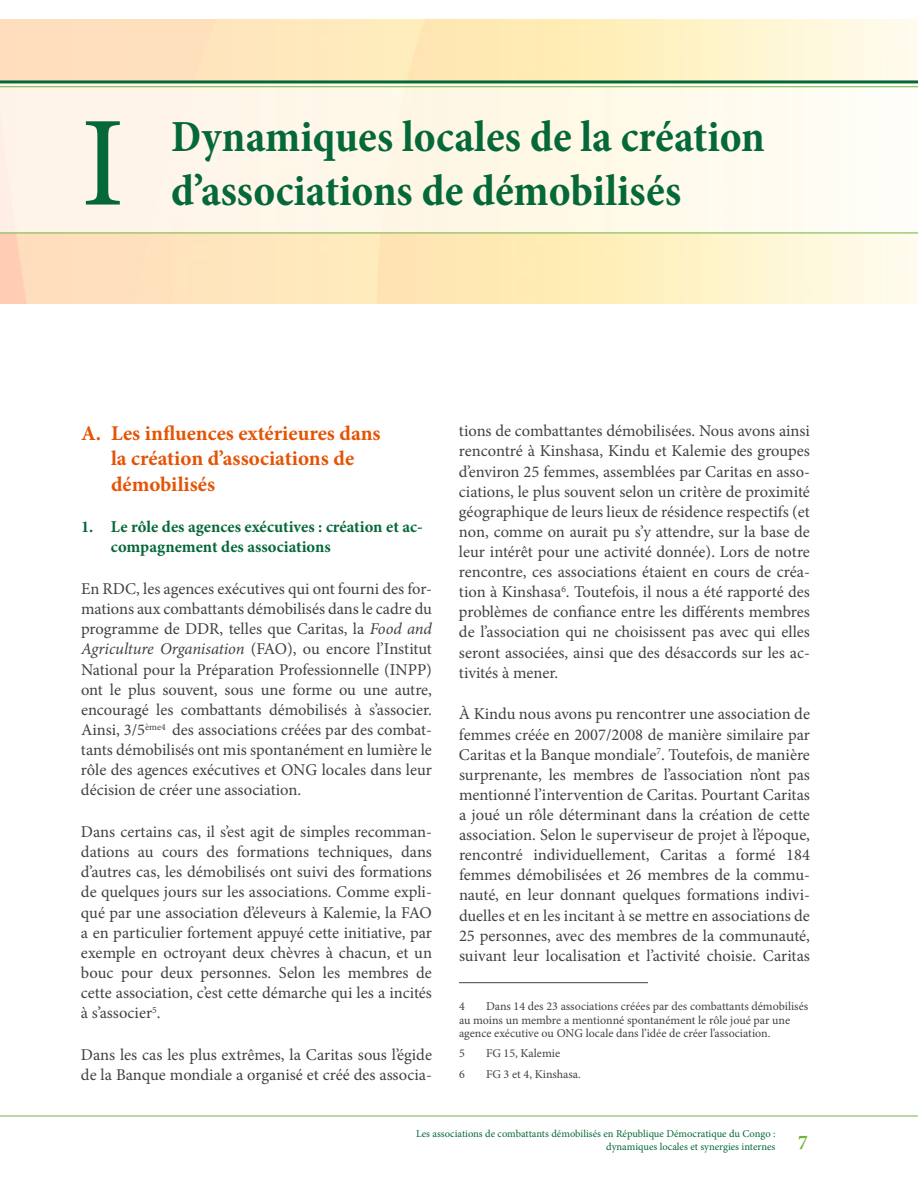
<style>
.page{position:relative;width:918px;height:1188px;background:#fff}
.page>*{position:absolute;margin:0;border:0;box-sizing:border-box;transform-origin:0 0}
.t1{font:128.1px "Minion Pro";color:#056839}
.t2{font:700 condensed 45px/54px "Minion Pro";color:#056839}
.t3{font:700 21px/25.5px "Minion Pro";color:#e55303}
.t4{font:16.5px/20.1px "Minion Pro";color:#414142;text-align:justify}
.t5{font:700 16.5px/20.1px "Minion Pro";color:#056839}
.t6{font:12px/13.5px "Minion Pro";color:#414142}
.t7{font:10.5px/12.6px "Minion Pro";color:#056839}
.s1{font-style:italic}
.s2{font-weight:700;font-stretch:condensed;font-size:21px;color:#6eb43f}
</style>
<div class="page">
<hr style="left:0;top:1116px;width:918px;height:1px;background:#6eb43f">
<div style="left:0;top:83px;width:918px;height:150px;background:linear-gradient(to right,#fff3e4,#fffdf0)"></div>
<hr style="left:0;top:80px;width:918px;height:3px;background:#056839">
<hr style="left:0;top:87px;width:918px;height:1px;background:#6eb43f">
<hr style="left:0;top:233px;width:918px;height:1px;background:#6eb43f">
<hr style="left:459px;top:982px;width:189px;height:1px;background:#414142">
<h1 class="t1" style="left:81px;top:78px;width:45px">I</h1>
<h2 class="t2" style="left:171px;top:109px;width:595px">Dynamiques locales de la création d’associations de démobilisés</h2>
<p class="t3" style="left:111px;top:420px;width:271px;text-indent:-30px">A. Les influences extérieures dans la création d’associations de démobilisés</p>
<p class="t5" style="left:111px;top:517px;width:313px;text-indent:-30px">1. Le rôle des agences exécutives : création et ac&shy;compagnement des associations</p>
<p class="t4" style="left:81px;top:579px;width:353px">En RDC, les agences exécutives qui ont fourni des for&shy;mations aux combattants démobilisés dans le cadre du programme de DDR, telles que Caritas, la <span class="s1">Food and Agriculture Organisation</span> (FAO), ou encore l’Institut National pour la Préparation Professionnelle (INPP) ont le plus souvent, sous une forme ou une autre, encouragé les combattants démobilisés à s’associer.<br>Ainsi, 3/5<sup>ème4</sup> des associations créées par des combat&shy;tants démobilisés ont mis spontanément en lumière le rôle des agences exécutives et ONG locales dans leur décision de créer une association.</p>
<p class="t4" style="left:81px;top:822px;width:353px">Dans certains cas, il s’est agit de simples recomman&shy;dations au cours des formations techniques, dans d’autres cas, les démobilisés ont suivi des formations de quelques jours sur les associations. Comme expli&shy;qué par une association d’éleveurs à Kalemie, la FAO a en particulier fortement appuyé cette initiative, par exemple en octroyant deux chèvres à chacun, et un bouc pour deux personnes. Selon les membres de cette association, c’est cette démarche qui les a incités à s’associer<sup>5</sup>.</p>
<p class="t4" style="left:81px;top:1045px;width:353px">Dans les cas les plus extrêmes, la Caritas sous l’égide de la Banque mondiale a organisé et créé des associa-</p>
<p class="t4" style="left:459px;top:421px;width:353px">tions de combattantes démobilisées. Nous avons ainsi rencontré à Kinshasa, Kindu et Kalemie des groupes d’environ 25 femmes, assemblées par Caritas en asso&shy;ciations, le plus souvent selon un critère de proximité géographique de leurs lieux de résidence respectifs (et non, comme on aurait pu s’y attendre, sur la base de leur intérêt pour une activité donnée). Lors de notre rencontre, ces associations étaient en cours de créa&shy;tion à Kinshasa<sup>6</sup>. Toutefois, il nous a été rapporté des problèmes de confiance entre les différents membres de l’association qui ne choisissent pas avec qui elles seront associées, ainsi que des désaccords sur les ac&shy;tivités à mener.</p>
<p class="t4" style="left:459px;top:704px;width:353px">À Kindu nous avons pu rencontrer une association de femmes créée en 2007/2008 de manière similaire par Caritas et la Banque mondiale<sup>7</sup>. Toutefois, de manière surprenante, les membres de l’association n’ont pas mentionné l’intervention de Caritas. Pourtant Caritas a joué un rôle déterminant dans la création de cette association. Selon le superviseur de projet à l’époque, rencontré individuellement, Caritas a formé 184 femmes démobilisées et 26 membres de la commu&shy;nauté, en leur donnant quelques formations indivi&shy;duelles et en les incitant à se mettre en associations de 25 personnes, avec des membres de la communauté, suivant leur localisation et l’activité choisie. Caritas</p>
<p class="t6" style="left:459px;top:1000px;width:351px;text-indent:27px">Dans 14 des 23 associations créées par des combattants démobilisés au moins un membre a mentionné spontanément le rôle joué par une agence exécutive ou ONG locale dans l’idée de créer l’association.</p>
<p class="t6" style="left:459px;top:1047px;width:7px">5</p>
<p class="t6" style="left:486px;top:1047px;width:76px">FG 15, Kalemie</p>
<p class="t6" style="left:459px;top:1067px;width:7px">6</p>
<p class="t6" style="left:486px;top:1067px;width:96px">FG 3 et 4, Kinshasa.</p>
<p class="t6" style="left:459px;top:1000px;width:7px">4</p>
<p class="t7" style="left:606px;top:1128px;width:203px;text-indent:-190px">Les associations de combattants démobilisés en République Démocratique du Congo : dynamiques locales et synergies internes <span class="s2">7</span></p>
</div>
